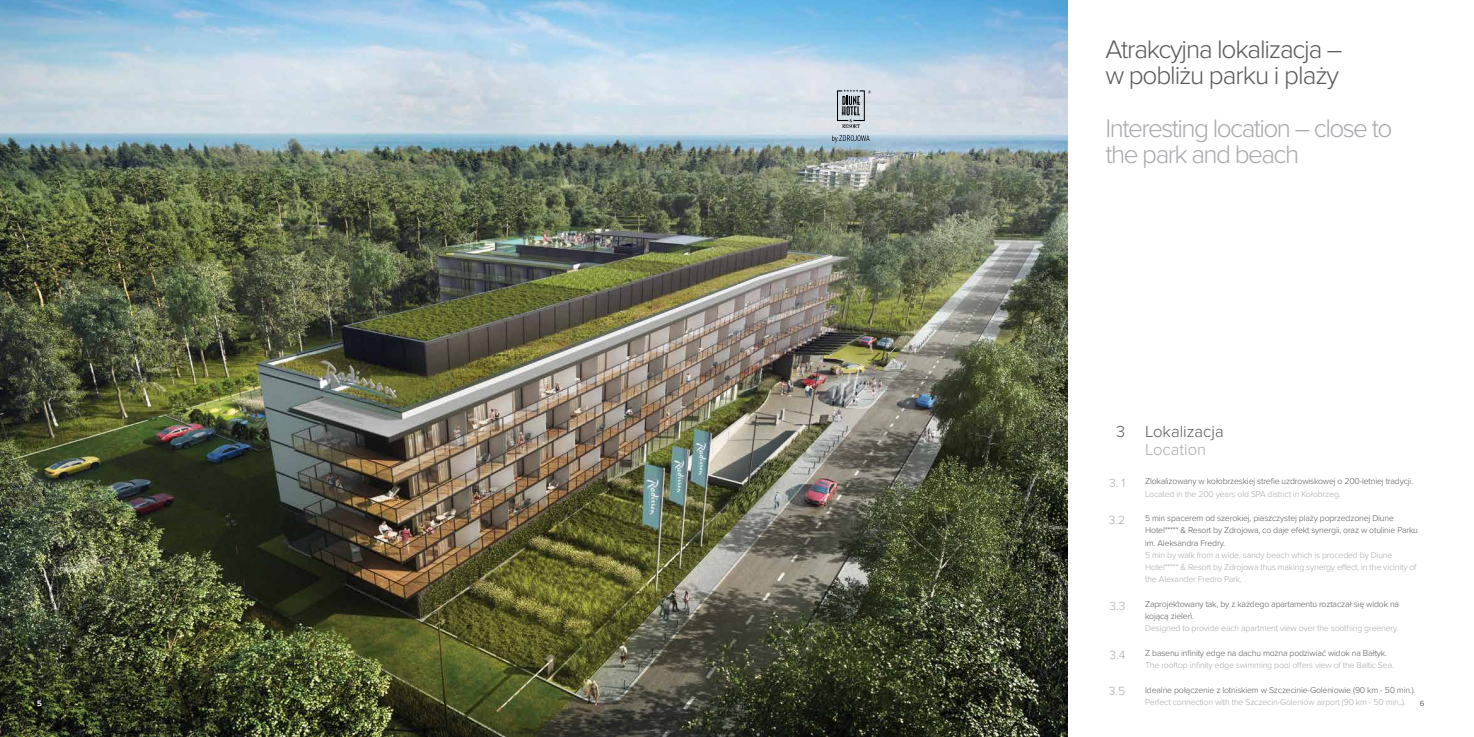
<style>
.page{position:relative;width:1474px;height:737px;background:#fff}
.page>*{position:absolute;margin:0;border:0;box-sizing:border-box;transform-origin:0 0}
.t1{font:300 26.25px/26.2px "Proxima Nova";letter-spacing:-.06em;color:#a7a9ac}
.t2{font:300 26.25px/26.2px "Proxima Nova";letter-spacing:-.045em;color:#58595b}
.t3{font:300 16.62px "Proxima Nova";color:#58595b}
.t4{font:300 16.62px "Proxima Nova";color:#a7a9ac}
.t5{font:300 12.25px "Proxima Nova";color:#a7a9ac}
.t6{font:300 8.75px/12.2px "Proxima Nova";letter-spacing:-.02em;color:#58595b}
.t7{font:300 8.75px/12.2px "Proxima Nova";letter-spacing:-.02em;color:#a7a9ac}
.t8{font:7.88px "Proxima Nova";color:#fff}
.t9{font:7.88px "Proxima Nova";color:#58595b}
.s1{color:#a7a9ac}
</style>
<div class="page">
<img style="left:0;top:0;width:1067px;height:737px">
<svg style="left:832px;top:135px;width:37px;height:8px"></svg>
<svg style="left:837px;top:89px;width:33px;height:39px"></svg>
<h1 class="t2" style="left:1105px;top:35px;width:238px">Atrakcyjna lokalizacja – w pobliżu parku i plaży</h1>
<h1 class="t1" style="left:1105px;top:113px;width:288px">Interesting location – close to the park and beach</h1>
<h2 class="t3" style="left:1116px;top:419px;width:11px">3</h2>
<h2 class="t3" style="left:1145px;top:419px;width:80px">Lokalizacja</h2>
<h2 class="t4" style="left:1145px;top:437px;width:62px">Location</h2>
<p class="t6" style="left:1145px;top:475px;width:269px">Zlokalizowany w kołobrzeskiej strefie uzdrowiskowej o 200-letniej tradycji.</p>
<p class="t7" style="left:1145px;top:487px;width:197px">Located in the 200 years old SPA district in Kołobrzeg.</p>
<p class="t6" style="left:1145px;top:511px;width:274px">5 min spacerem od szerokiej, piaszczystej plaży poprzedzonej Diune<br>Hotel***** &amp; Resort by Zdrojowa, co daje efekt synergii, oraz w otulinie Parku im. Aleksandra Fredry.</p>
<p class="t7" style="left:1145px;top:548px;width:273px">5 min by walk from a wide, sandy beach which is proceded by Diune<br>Hotel***** &amp; Resort by Zdrojowa thus making synergy effect, in the vicinity of the Alexander Fredro Park, .</p>
<p class="t6" style="left:1145px;top:597px;width:255px">Zaprojektowany tak, by z każdego apartamentu roztaczał się widok na kojącą zieleń.</p>
<p class="t7" style="left:1145px;top:622px;width:255px">Designed to provide each apartment view over the soothing greenery.</p>
<p class="t6" style="left:1145px;top:646px;width:243px">Z basenu infinity edge na dachu można podziwiać widok na Bałtyk.</p>
<p class="t7" style="left:1145px;top:658px;width:250px">The rooftop infinity edge swimming pool offers view of the Baltic Sea.</p>
<p class="t6" style="left:1145px;top:683px;width:272px">Idealne połączenie z lotniskiem w Szczecinie-Goleniowie (90 km - 50 min.).<br><span class="s1">Perfect connection with the Szczecin-Goleniów airport (90 km - 50 min.</span>.<span class="s1">).</span></p>
<h3 class="t5" style="left:1109px;top:474px;width:18px">3. 1</h3>
<h3 class="t5" style="left:1108px;top:510px;width:18px">3.2</h3>
<h3 class="t5" style="left:1109px;top:596px;width:18px">3.3</h3>
<h3 class="t5" style="left:1109px;top:645px;width:17px">3.4</h3>
<h3 class="t5" style="left:1108px;top:682px;width:18px">3.5</h3>
<p class="t8" style="left:37px;top:697px;width:6px">5</p>
<p class="t9" style="left:1419px;top:697px;width:6px">6</p>
</div>
